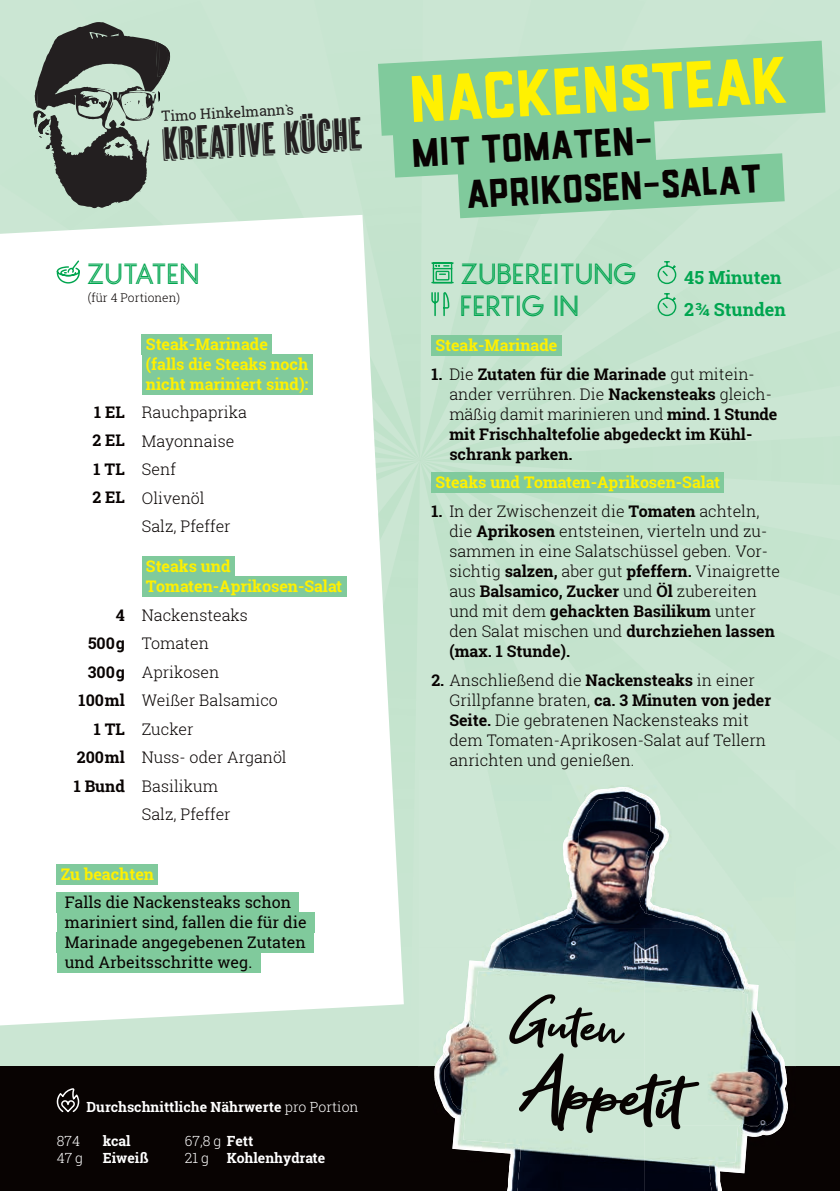
<style>
.page{position:relative;width:840px;height:1191px;background:#fff}
.page>*{position:absolute;margin:0;border:0;box-sizing:border-box;transform-origin:0 0}
.t1{font:96px "Get Show";color:#080302}
.t2{font:72px "Get Show";color:#080302}
.t3{font:66px "Drone Ranger 01";color:#fff101}
.t4{font:44.8px "Cheap Pine";color:#231f20}
.t5{font:40px/44px "Drone Ranger 01";color:#080302}
.t6{font:34px "Monopoly Inline";color:#00a54f}
.t7{font:700 18px "Roboto Slab";color:#00a54f}
.t8{font:300 16px/28.6px "Roboto Slab";color:#080302}
.t9{font:700 16px/28.6px "Roboto Slab";color:#080302;text-align:justify}
.t10{font:700 16px/20px "Roboto Slab";color:#fff101}
.t11{font:16px/20px "Roboto Slab";color:#080302}
.t12{font:14.2px "Roboto Slab";color:#231f20}
.t13{font:700 14px "Roboto Slab";color:#fff}
.t14{font:300 14px "Roboto Slab";color:#fff}
.t15{font:300 12px "Roboto Slab";color:#080302}
.s1{font-weight:300}
.s2{font-weight:700}
</style>
<div class="page">
<div style="left:0;top:1025px;width:267px;height:39px;background:#cbe6d3"></div>
<div style="left:267px;top:650px;width:153px;height:414px;background:#cbe6d3"></div>
<div style="left:420px;top:741px;width:419px;height:285px;background:#cbe6d3"></div>
<div style="left:420px;top:533px;width:419px;height:208px;background:#cbe6d3"></div>
<div style="left:420px;top:460px;width:419px;height:73px;background:#c5e4ce"></div>
<svg style="left:403px;top:460px;width:17px;height:190px;background:#c3e3cc"></svg>
<div style="left:646px;top:0;width:193px;height:460px;background:#cbe6d3"></div>
<div style="left:422px;top:0;width:224px;height:460px;background:#c9e5d1"></div>
<div style="left:71px;top:0;width:349px;height:75px;background:#c9e6d2"></div>
<div style="left:0;top:75px;width:420px;height:385px;background:#c7e5d0"></div>
<svg style="left:0;top:215px;width:403px;height:810px"></svg>
<div style="left:57px;top:864px;width:101px;height:20px;background:#80ca9c"></div>
<div style="left:57px;top:892px;width:242px;height:20px;background:#80ca9c"></div>
<div style="left:57px;top:912px;width:257px;height:20px;background:#80ca9c"></div>
<div style="left:57px;top:932px;width:257px;height:20px;background:#80ca9c"></div>
<div style="left:57px;top:952px;width:203px;height:20px;background:#80ca9c"></div>
<div style="left:0;top:1066px;width:839px;height:125px;background:#080302"></div>
<div style="left:418px;top:770px;width:69px;height:177px;background:#cde7d5"></div>
<img style="left:580px;top:770px;width:69px;height:27px">
<img style="left:717px;top:901px;width:29px;height:27px">
<div style="left:418px;top:947px;width:33px;height:60px;background:#cde7d5"></div>
<img style="left:787px;top:966px;width:8px;height:41px">
<img style="left:418px;top:1007px;width:16px;height:59px">
<img style="left:787px;top:1007px;width:8px;height:59px">
<div style="left:487px;top:770px;width:93px;height:151px;background:#c8e5d1"></div>
<div style="left:649px;top:770px;width:146px;height:131px;background:#c8e5d1"></div>
<div style="left:746px;top:900px;width:49px;height:66px;background:#cbe6d1"></div>
<img style="left:564px;top:797px;width:135px;height:131px">
<img style="left:451px;top:928px;width:193px;height:131px">
<img style="left:644px;top:928px;width:133px;height:197px">
<img style="left:503px;top:1059px;width:141px;height:132px">
<img style="left:644px;top:1125px;width:72px;height:66px">
<img style="left:535px;top:788px;width:80px;height:133px">
<img style="left:646px;top:808px;width:71px;height:130px">
<img style="left:466px;top:921px;width:98px;height:68px">
<img style="left:716px;top:937px;width:71px;height:254px">
<img style="left:434px;top:988px;width:71px;height:165px">
<img style="left:504px;top:1143px;width:16px;height:48px">
<img style="left:708px;top:1160px;width:9px;height:31px">
<svg style="left:57px;top:260px;width:23px;height:23px"></svg>
<svg style="left:431px;top:262px;width:22px;height:21px"></svg>
<svg style="left:657px;top:261px;width:19px;height:23px"></svg>
<svg style="left:431px;top:292px;width:18px;height:24px"></svg>
<svg style="left:657px;top:293px;width:19px;height:23px"></svg>
<div style="left:142px;top:334px;width:130px;height:20px;background:#80ca9c"></div>
<div style="left:142px;top:354px;width:170px;height:20px;background:#80ca9c"></div>
<div style="left:142px;top:374px;width:170px;height:20px;background:#80ca9c"></div>
<div style="left:142px;top:557px;width:92px;height:20px;background:#80ca9c"></div>
<div style="left:142px;top:577px;width:204px;height:20px;background:#80ca9c"></div>
<div style="left:431px;top:336px;width:130px;height:20px;background:#80ca9c"></div>
<div style="left:431px;top:473px;width:292px;height:20px;background:#80ca9c"></div>
<svg style="left:57px;top:1088px;width:22px;height:24px"></svg>
<svg style="left:378px;top:41px;width:447px;height:95px;background:#8dcea5"></svg>
<svg style="left:392px;top:116px;width:392px;height:102px;background:#93d1a9"></svg>
<svg style="left:34px;top:22px;width:136px;height:186px;background:#79867c"></svg>
<p class="t12" style="left:161px;top:106px;width:134px;rotate:-3deg">Timo Hinkelmann`s</p>
<h3 class="t4" style="left:161px;top:119px;width:201px;rotate:-3deg">Kreative Küche</h3>
<h3 class="t6" style="left:88px;top:257px;width:115px">ZUTATEN</h3>
<p class="t15" style="left:88px;top:289px;width:94px">(für 4 Portionen)</p>
<p class="t9" style="left:92px;top:397px;width:34px">1 EL 2 EL 1 TL 2 EL</p>
<p class="t9" style="left:74px;top:600px;width:53px;text-align:right">4<br>500 g<br>300 g<br>100 ml<br>1 TL<br>200 ml<br>1 Bund</p>
<p class="t10" style="left:146px;top:334px;width:164px">Steak-Marinade (falls die Steaks noch nicht mariniert sind):</p>
<p class="t8" style="left:142px;top:398px;width:106px">Rauchpaprika<br>Mayonnaise<br>Senf<br>Olivenöl<br>Salz, Pfeffer</p>
<p class="t10" style="left:146px;top:556px;width:197px">Steaks und<br>Tomaten-Aprikosen-Salat</p>
<p class="t8" style="left:142px;top:600px;width:146px">Nackensteaks<br>Tomaten<br>Aprikosen<br>Weißer Balsamico<br>Zucker<br>Nuss- oder Arganöl<br>Basilikum<br>Salz, Pfeffer</p>
<p class="t10" style="left:61px;top:864px;width:95px">Zu beachten</p>
<p class="t11" style="left:65px;top:892px;width:243px">Falls die Nackensteaks schon mariniert sind, fallen die für die<br>Marinade angegebenen Zutaten und Arbeitsschritte weg.</p>
<p class="t13" style="left:87px;top:1097px;width:273px">Durchschnittliche Nährwerte <span class="s1">pro Portion</span></p>
<p class="t14" style="left:57px;top:1131px;width:25px">874</p>
<p class="t13" style="left:103px;top:1131px;width:29px">kcal</p>
<p class="t14" style="left:185px;top:1131px;width:70px">67,8 g <span class="s2">Fett</span></p>
<p class="t14" style="left:57px;top:1148px;width:28px">47 g</p>
<p class="t13" style="left:103px;top:1148px;width:47px">Eiweiß</p>
<p class="t14" style="left:185px;top:1148px;width:26px">21 g</p>
<p class="t13" style="left:227px;top:1148px;width:100px">Kohlenhydrate</p>
<h3 class="t3" style="left:410px;top:57px;width:379px;rotate:-3deg">NACKENSTEAK</h3>
<h3 class="t5" style="left:465px;top:125px;width:296px;text-indent:-53px;rotate:-3deg">MIT TOMATEN-<br>APRIKOSEN-SALAT</h3>
<h3 class="t6" style="left:461px;top:257px;width:178px">ZUBEREITUNG</h3>
<p class="t7" style="left:684px;top:265px;width:99px">45 Minuten</p>
<h3 class="t6" style="left:461px;top:289px;width:121px">FERTIG IN</h3>
<p class="t7" style="left:684px;top:297px;width:103px">2 ¾ Stunden</p>
<p class="t10" style="left:435px;top:335px;width:123px">Steak-Marinade</p>
<p class="t9" style="left:449px;top:364px;width:329px;line-height:20px;text-align:left;text-indent:-18px">1. <span class="s1">Die</span> Zutaten für die Marinade <span class="s1">gut mitein&shy;ander verrühren. Die</span> Nackensteaks <span class="s1">gleich&shy;mäßig damit marinieren und</span> mind. 1 Stunde mit Frischhaltefolie abgedeckt im Kühl&shy;schrank parken.</p>
<p class="t10" style="left:435px;top:472px;width:286px">Steaks und Tomaten-Aprikosen-Salat</p>
<p class="t8" style="left:449px;top:501px;width:332px;line-height:20px;text-indent:-18px"><span class="s2">1.</span> In der Zwischenzeit die <span class="s2">Tomaten</span> achteln, die <span class="s2">Aprikosen</span> entsteinen, vierteln und zu&shy;sammen in eine Salatschüssel geben. Vor&shy;sichtig <span class="s2">salzen,</span> aber gut <span class="s2">pfeffern.</span> Vinaigrette aus <span class="s2">Balsamico, Zucker</span> und <span class="s2">Öl</span> zubereiten und mit dem <span class="s2">gehackten Basilikum</span> unter den Salat mischen und <span class="s2">durchziehen lassen (max. 1 Stunde).</span></p>
<p class="t8" style="left:449px;top:669px;width:323px;line-height:20px;text-indent:-18px"><span class="s2">2.</span> Anschließend die <span class="s2">Nackensteaks</span> in einer Grillpfanne braten, <span class="s2">ca. 3 Minuten von jeder Seite.</span> Die gebratenen Nackensteaks mit dem Tomaten-Aprikosen-Salat auf Tellern anrichten und genießen.</p>
<h2 class="t2" style="left:514px;top:978px;width:114px;rotate:5deg">Guten</h2>
<h1 class="t1" style="left:523px;top:1034px;width:168px;rotate:4deg">Appetit</h1>
</div>
